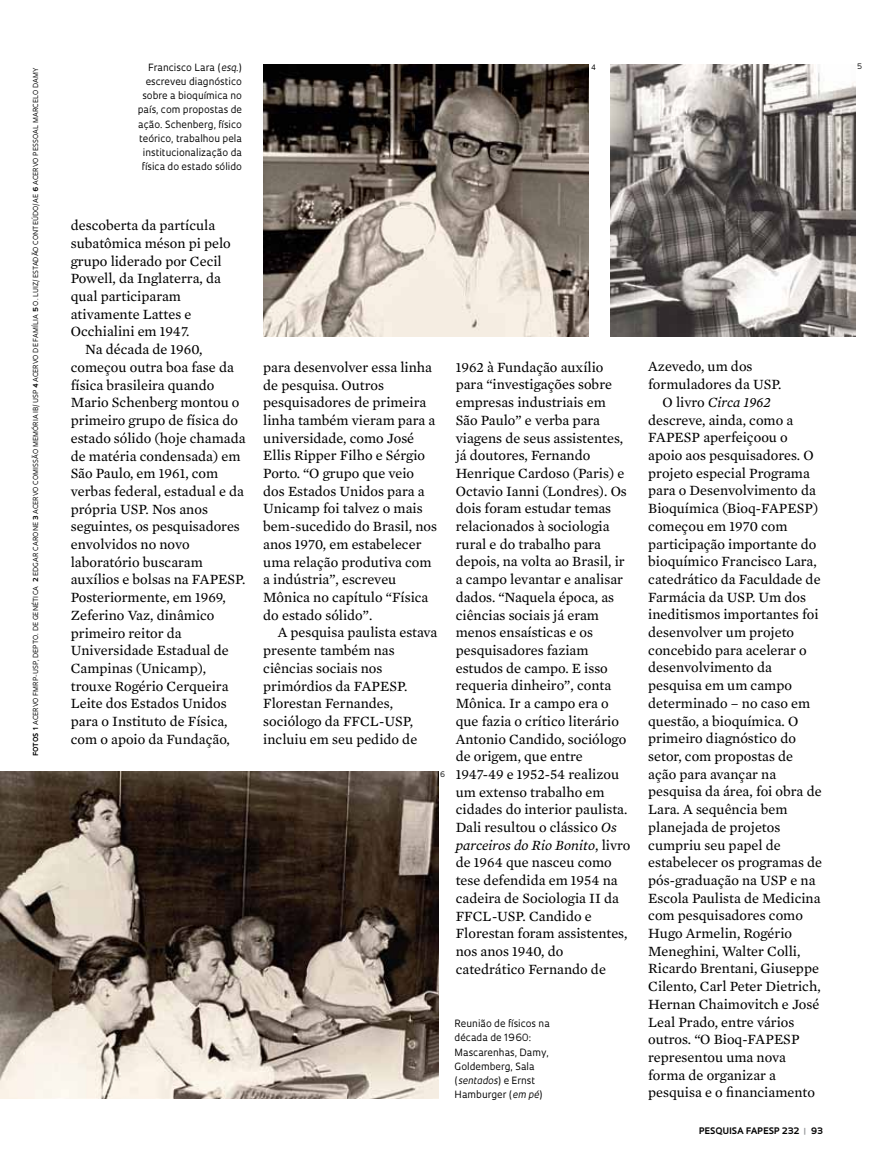
<style>
.page{position:relative;width:885px;height:1169px;background:#fff}
.page>*{position:absolute;margin:0;border:0;box-sizing:border-box;transform-origin:0 0}
.t1{font:14.4px/17.7px "Mercury Text G2";color:#000}
.t2{font:italic 14.4px "Mercury Text G2";color:#000}
.t3{font:9.75px/14.1px "Oculum";color:#000;text-align:right}
.t4{font:700 8.7px "Oculum";letter-spacing:.01em;color:#000}
.t5{font:7.35px "Oculum";color:#000}
.t6{font:6.75px "Oculum";letter-spacing:.015em;color:#000}
.s1{font-weight:700}
.s2{font-style:italic}
.s3{font-style:normal}
.s4{color:#939598}
</style>
<div class="page">
<img style="left:0;top:771px;width:438px;height:327px">
<img style="left:263px;top:64px;width:326px;height:272px">
<img style="left:610px;top:64px;width:245px;height:272px">
<p class="t6" style="left:31px;top:756px;width:689px;rotate:-90deg"><span class="s1">fotos 1</span> acervo FMRP-USP, depto. de gen ética <span class="s1">2</span> Edgar Carone <span class="s1">3</span> acervo com issão Mem ória I B/USP <span class="s1">4</span> acervo de fam ília <span class="s1">5</span> O. Lu iz/Estadão Conteúdo/AE <span class="s1">6</span> acervo pessoal Marcelo Damy</p>
<p class="t3" style="left:138px;top:60px;width:106px">Francisco Lara (<span class="s2">esq.</span>) escreveu diagnóstico sobre a bioquímica no país, com propostas de ação. Schenberg, físico teórico, trabalhou pela institucionalização da física do estado sólido</p>
<p class="t5" style="left:591px;top:62px;width:6px">4</p>
<p class="t5" style="left:857px;top:61px;width:7px">5</p>
<p class="t1" style="left:71px;top:216px;width:146px">descoberta da partícula</p>
<p class="t1" style="left:71px;top:233px;width:162px">subatômica méson pi pelo</p>
<p class="t1" style="left:71px;top:251px;width:152px">grupo liderado por Cecil</p>
<p class="t1" style="left:71px;top:269px;width:152px">Powell, da Inglaterra, da</p>
<p class="t1" style="left:71px;top:287px;width:112px">qual participaram</p>
<p class="t1" style="left:71px;top:304px;width:122px">ativamente Lattes e</p>
<p class="t1" style="left:71px;top:322px;width:120px">Occhialini em 1947.</p>
<p class="t1" style="left:85px;top:340px;width:119px">Na década de 1960,</p>
<p class="t1" style="left:71px;top:357px;width:165px">começou outra boa fase da</p>
<p class="t1" style="left:71px;top:375px;width:145px">física brasileira quando</p>
<p class="t1" style="left:71px;top:393px;width:170px">Mario Schenberg montou o</p>
<p class="t1" style="left:71px;top:410px;width:169px">primeiro grupo de física do</p>
<p class="t1" style="left:71px;top:428px;width:176px">estado sólido (hoje chamada</p>
<p class="t1" style="left:71px;top:446px;width:171px">de matéria condensada) em</p>
<p class="t1" style="left:71px;top:464px;width:149px">São Paulo, em 1961, com</p>
<p class="t1" style="left:71px;top:481px;width:175px">verbas federal, estadual e da</p>
<p class="t1" style="left:71px;top:499px;width:139px">própria USP. Nos anos</p>
<p class="t1" style="left:71px;top:517px;width:171px">seguintes, os pesquisadores</p>
<p class="t1" style="left:71px;top:534px;width:120px">envolvidos no novo</p>
<p class="t1" style="left:71px;top:552px;width:134px">laboratório buscaram</p>
<p class="t1" style="left:71px;top:570px;width:176px">auxílios e bolsas na FAPESP.</p>
<p class="t1" style="left:71px;top:588px;width:156px">Posteriormente, em 1969,</p>
<p class="t1" style="left:71px;top:605px;width:145px">Zeferino Vaz, dinâmico</p>
<p class="t1" style="left:71px;top:623px;width:112px">primeiro reitor da</p>
<p class="t1" style="left:71px;top:641px;width:160px">Universidade Estadual de</p>
<p class="t1" style="left:71px;top:658px;width:137px">Campinas (Unicamp),</p>
<p class="t1" style="left:71px;top:676px;width:159px">trouxe Rogério Cerqueira</p>
<p class="t1" style="left:71px;top:694px;width:157px">Leite dos Estados Unidos</p>
<p class="t1" style="left:71px;top:711px;width:158px">para o Instituto de Física,</p>
<p class="t1" style="left:71px;top:729px;width:161px">com o apoio da Fundação,</p>
<p class="t1" style="left:263px;top:357px;width:175px">para desenvolver essa linha de pesquisa. Outros pesquisadores de primeira linha também vieram para a universidade, como José<br>Ellis Ripper Filho e Sérgio<br>Porto. “O grupo que veio dos Estados Unidos para a<br>Unicamp foi talvez o mais bem-sucedido do Brasil, nos anos 1970, em estabelecer uma relação produtiva com a indústria”, escreveu<br>Mônica no capítulo “Física do estado sólido”.</p>
<p class="t1" style="left:263px;top:623px;width:176px;text-indent:14px">A pesquisa paulista estava presente também nas ciências sociais nos primórdios da FAPESP.<br>Florestan Fernandes, sociólogo da FFCL-USP, incluiu em seu pedido de</p>
<p class="t5" style="left:440px;top:769px;width:7px">6</p>
<p class="t1" style="left:456px;top:357px;width:176px">1962 à Fundação auxílio para “investigações sobre empresas industriais em<br>São Paulo” e verba para viagens de seus assistentes, já doutores, Fernando<br>Henrique Cardoso (Paris) e<br>Octavio Ianni (Londres). Os dois foram estudar temas relacionados à sociologia rural e do trabalho para depois, na volta ao Brasil, ir a campo levantar e analisar dados. “Naquela época, as ciências sociais já eram menos ensaísticas e os pesquisadores faziam estudos de campo. E isso requeria dinheiro”, conta<br>Mônica. Ir a campo era o que fazia o crítico literário<br>Antonio Candido, sociólogo de origem, que entre<br>1947-49 e 1952-54 realizou um extenso trabalho em cidades do interior paulista.<br>Dali resultou o clássico <span class="s2">Os parceiros do Rio Bonito</span>, livro de 1964 que nasceu como tese defendida em 1954 na cadeira de Sociologia II da<br>FFCL-USP. Candido e<br>Florestan foram assistentes, nos anos 1940, do catedrático Fernando de</p>
<p class="t1" style="left:648px;top:357px;width:106px">Azevedo, um dos</p>
<p class="t1" style="left:648px;top:375px;width:135px">formuladores da USP.</p>
<p class="t2" style="left:663px;top:392px;width:110px"><span class="s3">O livro</span> Circa 1962</p>
<p class="t1" style="left:648px;top:410px;width:147px">descreve, ainda, como a</p>
<p class="t1" style="left:648px;top:428px;width:141px">FAPESP aperfeiçoou o</p>
<p class="t1" style="left:648px;top:445px;width:167px">apoio aos pesquisadores. O</p>
<p class="t1" style="left:648px;top:463px;width:163px">projeto especial Programa</p>
<p class="t1" style="left:648px;top:481px;width:169px">para o Desenvolvimento da</p>
<p class="t1" style="left:648px;top:499px;width:171px">Bioquímica (Bioq-FAPESP)</p>
<p class="t1" style="left:648px;top:516px;width:141px">começou em 1970 com</p>
<p class="t1" style="left:648px;top:534px;width:170px">participação importante do</p>
<p class="t1" style="left:648px;top:552px;width:170px">bioquímico Francisco Lara,</p>
<p class="t1" style="left:648px;top:569px;width:174px">catedrático da Faculdade de</p>
<p class="t1" style="left:648px;top:587px;width:159px">Farmácia da USP. Um dos</p>
<p class="t1" style="left:648px;top:605px;width:172px">ineditismos importantes foi</p>
<p class="t1" style="left:648px;top:622px;width:147px">desenvolver um projeto</p>
<p class="t1" style="left:648px;top:640px;width:160px">concebido para acelerar o</p>
<p class="t1" style="left:648px;top:658px;width:125px">desenvolvimento da</p>
<p class="t1" style="left:648px;top:675px;width:145px">pesquisa em um campo</p>
<p class="t1" style="left:648px;top:693px;width:163px">determinado – no caso em</p>
<p class="t1" style="left:648px;top:711px;width:152px">questão, a bioquímica. O</p>
<p class="t1" style="left:648px;top:729px;width:149px">primeiro diagnóstico do</p>
<p class="t1" style="left:648px;top:746px;width:146px">setor, com propostas de</p>
<p class="t1" style="left:648px;top:764px;width:129px">ação para avançar na</p>
<p class="t1" style="left:648px;top:782px;width:175px">pesquisa da área, foi obra de</p>
<p class="t1" style="left:648px;top:799px;width:141px">Lara. A sequência bem</p>
<p class="t1" style="left:648px;top:817px;width:134px">planejada de projetos</p>
<p class="t1" style="left:648px;top:835px;width:134px">cumpriu seu papel de</p>
<p class="t1" style="left:648px;top:852px;width:175px">estabelecer os programas de</p>
<p class="t1" style="left:648px;top:870px;width:169px">pós-graduação na USP e na</p>
<p class="t1" style="left:648px;top:888px;width:174px">Escola Paulista de Medicina</p>
<p class="t1" style="left:648px;top:906px;width:156px">com pesquisadores como</p>
<p class="t1" style="left:648px;top:923px;width:145px">Hugo Armelin, Rogério</p>
<p class="t1" style="left:648px;top:941px;width:154px">Meneghini, Walter Colli,</p>
<p class="t1" style="left:648px;top:959px;width:172px">Ricardo Brentani, Giuseppe</p>
<p class="t1" style="left:648px;top:976px;width:174px">Cilento, Carl Peter Dietrich,</p>
<p class="t1" style="left:648px;top:994px;width:173px">Hernan Chaimovitch e José</p>
<p class="t1" style="left:648px;top:1012px;width:148px">Leal Prado, entre vários</p>
<p class="t1" style="left:648px;top:1029px;width:153px">outros. “O Bioq-FAPESP</p>
<p class="t1" style="left:648px;top:1047px;width:139px">representou uma nova</p>
<p class="t1" style="left:648px;top:1065px;width:129px">forma de organizar a</p>
<p class="t1" style="left:648px;top:1083px;width:168px">pesquisa e o financiamento</p>
<p class="t3" style="left:455px;top:1016px;width:97px;text-align:left">Reunião de físicos na década de 1960:<br>Mascarenhas, Damy,<br>Goldemberg, Sala (<span class="s2">sentados</span>) e Ernst<br>Hamburger (<span class="s2">em pé</span>)</p>
<p class="t4" style="left:699px;top:1124px;width:126px">PESQUISA FAPESP 232 <span class="s4">|</span> 93</p>
</div>
